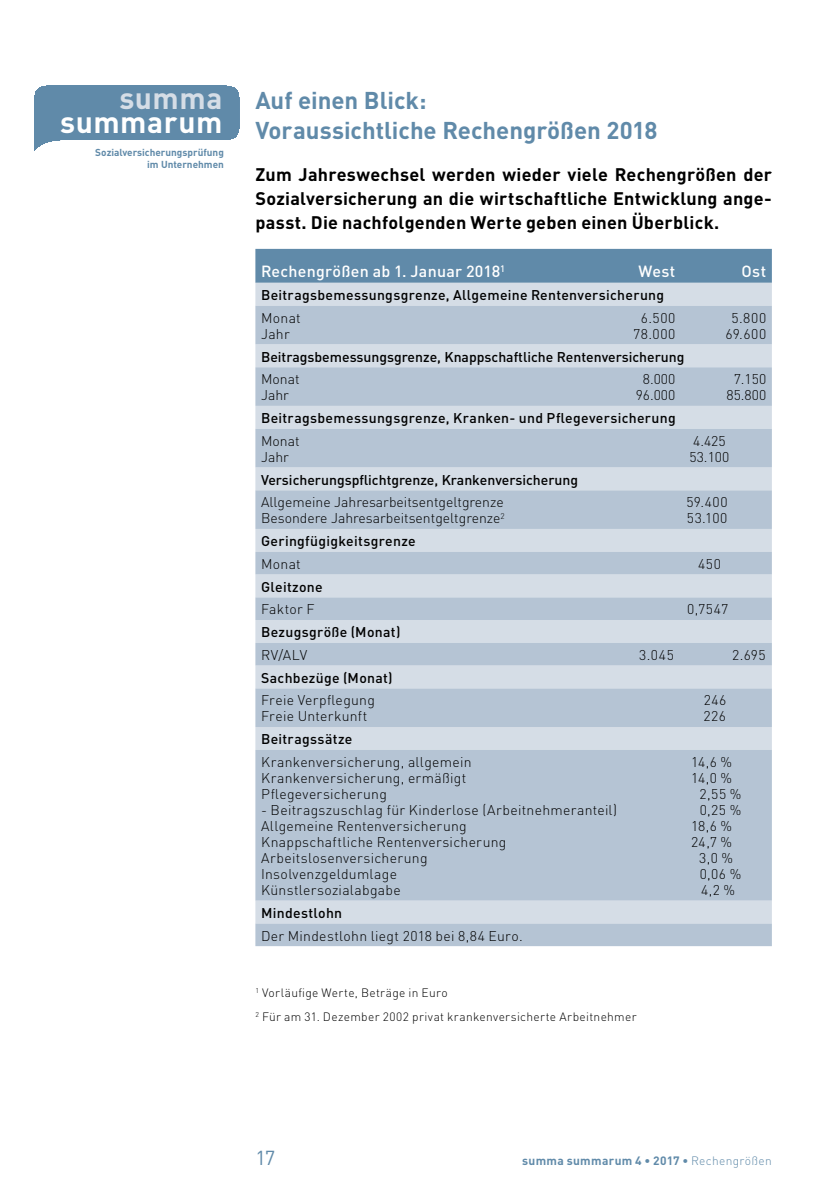
<style>
.page{position:relative;width:840px;height:1191px;background:#fff}
.page>*{position:absolute;margin:0;border:0;box-sizing:border-box;transform-origin:0 0}
.t1{font:700 30px "DIN";letter-spacing:.02em;color:#fff}
.t2{font:700 30px "DIN";letter-spacing:.02em;color:#d5dde6}
.t3{font:700 24px/30px "DIN";color:#608aa9}
.t4{font:20px "DIN";color:#608aa9}
.t5{font:700 18px/24px "DIN";letter-spacing:.01em;color:#000;text-align:justify}
.t6{font:500 16px "DIN";letter-spacing:.015em;color:#fff}
.t7{font:300 14px/16px "DIN";letter-spacing:.02em;color:#000;text-align:center}
.t8{font:500 14px "DIN";letter-spacing:.02em;color:#000}
.t9{font:500 14px "DIN";color:#000}
.t10{font:300 14px/16px "DIN";color:#000}
.t11{font:300 14px/16px "DIN";letter-spacing:.05em;color:#000}
.t12{font:300 12px/24px "DIN";letter-spacing:.025em;color:#000}
.t13{font:700 12px "DIN";letter-spacing:.03em;color:#608aa9}
.t14{font:700 10px/12px "DIN";color:#608aa9;text-align:right}
.s1{font-weight:300}
</style>
<div class="page">
<img style="left:35px;top:85px;width:204px;height:65px">
<div style="left:255px;top:249px;width:516px;height:34px;background:#608aa9"></div>
<div style="left:255px;top:283px;width:516px;height:23px;background:#d5dde6"></div>
<svg style="left:255px;top:306px;width:516px;height:640px;background:#bfccd9"></svg>
<h1 class="t2" style="left:119px;top:79px;width:104px">summa</h1>
<h1 class="t1" style="left:60px;top:103px;width:164px">summarum</h1>
<p class="t14" style="left:95px;top:146px;width:130px">Sozialversicherungsprüfung im Unternehmen</p>
<h2 class="t3" style="left:255px;top:84px;width:403px">Auf einen Blick:<br>Voraussichtliche Rechengrößen 2018</h2>
<p class="t5" style="left:255px;top:162px;width:518px">Zum Jahreswechsel werden wieder viele Rechengrößen der Sozialversicherung an die wirtschaftliche Entwicklung ange&shy;passt. Die nachfolgenden Werte geben einen Überblick.</p>
<p class="t6" style="left:261px;top:261px;width:245px">Rechengrößen ab 1. Januar 2018<sup>1</sup></p>
<p class="t6" style="left:638px;top:261px;width:38px">West</p>
<p class="t6" style="left:741px;top:261px;width:26px">Ost</p>
<p class="t8" style="left:261px;top:286px;width:404px">Beitragsbemessungsgrenze, Allgemeine Rentenversicherung</p>
<p class="t7" style="left:261px;top:309px;width:41px;text-align:left">Monat<br>Jahr</p>
<p class="t7" style="left:632px;top:309px;width:44px">6.500<br>78.000</p>
<p class="t7" style="left:725px;top:309px;width:42px">5.800<br>69.600</p>
<p class="t9" style="left:261px;top:347px;width:424px">Beitragsbemessungsgrenze, Knappschaftliche Rentenversicherung</p>
<p class="t10" style="left:261px;top:371px;width:40px">Monat<br>Jahr</p>
<p class="t7" style="left:635px;top:371px;width:41px">8.000<br>96.000</p>
<p class="t7" style="left:726px;top:371px;width:41px">7.150<br>85.800</p>
<p class="t8" style="left:261px;top:409px;width:416px">Beitragsbemessungsgrenze, Kranken- und Pflegeversicherung</p>
<p class="t10" style="left:261px;top:432px;width:40px">Monat<br>Jahr</p>
<p class="t7" style="left:689px;top:432px;width:41px;text-align:left">4.425<br>53.100</p>
<p class="t9" style="left:261px;top:470px;width:318px">Versicherungspflichtgrenze, Krankenversicherung</p>
<p class="t10" style="left:261px;top:494px;width:245px">Allgemeine Jahresarbeitsentgeltgrenze<br>Besondere Jahresarbeitsentgeltgrenze<sup>2</sup></p>
<p class="t11" style="left:686px;top:494px;width:43px">59.400<br>53.100</p>
<p class="t8" style="left:261px;top:532px;width:156px">Geringfügigkeitsgrenze</p>
<p class="t7" style="left:261px;top:555px;width:41px">Monat</p>
<p class="t7" style="left:697px;top:555px;width:24px">450</p>
<p class="t8" style="left:261px;top:577px;width:63px">Gleitzone</p>
<p class="t7" style="left:261px;top:601px;width:55px">Faktor F</p>
<p class="t7" style="left:687px;top:601px;width:42px">0,7547</p>
<p class="t8" style="left:261px;top:623px;width:141px">Bezugsgröße (Monat)</p>
<p class="t7" style="left:261px;top:646px;width:48px">RV/ALV</p>
<p class="t7" style="left:639px;top:646px;width:36px">3.045</p>
<p class="t7" style="left:731px;top:646px;width:35px">2.695</p>
<p class="t8" style="left:261px;top:669px;width:133px">Sachbezüge (Monat)</p>
<p class="t7" style="left:261px;top:692px;width:115px">Freie Verpflegung</p>
<p class="t7" style="left:703px;top:692px;width:24px">246</p>
<p class="t7" style="left:261px;top:708px;width:108px">Freie Unterkunft</p>
<p class="t7" style="left:703px;top:708px;width:24px">226</p>
<p class="t8" style="left:261px;top:730px;width:93px">Beitragssätze</p>
<p class="t7" style="left:261px;top:753px;width:212px">Krankenversicherung, allgemein</p>
<p class="t7" style="left:690px;top:753px;width:43px">14,6 %</p>
<p class="t7" style="left:261px;top:769px;width:207px">Krankenversicherung, ermäßigt</p>
<p class="t7" style="left:690px;top:769px;width:43px">14,0 %</p>
<p class="t7" style="left:261px;top:785px;width:127px">Pflegeversicherung</p>
<p class="t7" style="left:699px;top:785px;width:43px">2,55 %</p>
<p class="t7" style="left:261px;top:801px;width:357px">- Beitragszuschlag für Kinderlose (Arbeitnehmeranteil)</p>
<p class="t7" style="left:699px;top:801px;width:43px">0,25 %</p>
<p class="t7" style="left:261px;top:817px;width:207px">Allgemeine Rentenversicherung</p>
<p class="t7" style="left:690px;top:817px;width:42px">18,6 %</p>
<p class="t7" style="left:261px;top:833px;width:247px">Knappschaftliche Rentenversicherung</p>
<p class="t7" style="left:690px;top:833px;width:43px">24,7 %</p>
<p class="t7" style="left:261px;top:849px;width:168px">Arbeitslosenversicherung</p>
<p class="t7" style="left:698px;top:849px;width:35px">3,0 %</p>
<p class="t7" style="left:261px;top:865px;width:137px">Insolvenzgeldumlage</p>
<p class="t7" style="left:699px;top:865px;width:43px">0,06 %</p>
<p class="t7" style="left:261px;top:881px;width:141px">Künstlersozialabgabe</p>
<p class="t7" style="left:700px;top:881px;width:36px">4,2 %</p>
<p class="t8" style="left:261px;top:904px;width:83px">Mindestlohn</p>
<p class="t7" style="left:261px;top:927px;width:263px">Der Mindestlohn liegt 2018 bei 8,84 Euro.</p>
<p class="t12" style="left:255px;top:981px;width:382px"><sup>1</sup> Vorläufige Werte, Beträge in Euro<br><sup>2</sup> Für am 31. Dezember 2002 privat krankenversicherte Arbeitnehmer</p>
<h3 class="t4" style="left:255px;top:1145px;width:21px">17</h3>
<p class="t13" style="left:522px;top:1153px;width:251px">summa summarum 4 • 2017 • <span class="s1">Rechengrößen</span></p>
</div>
